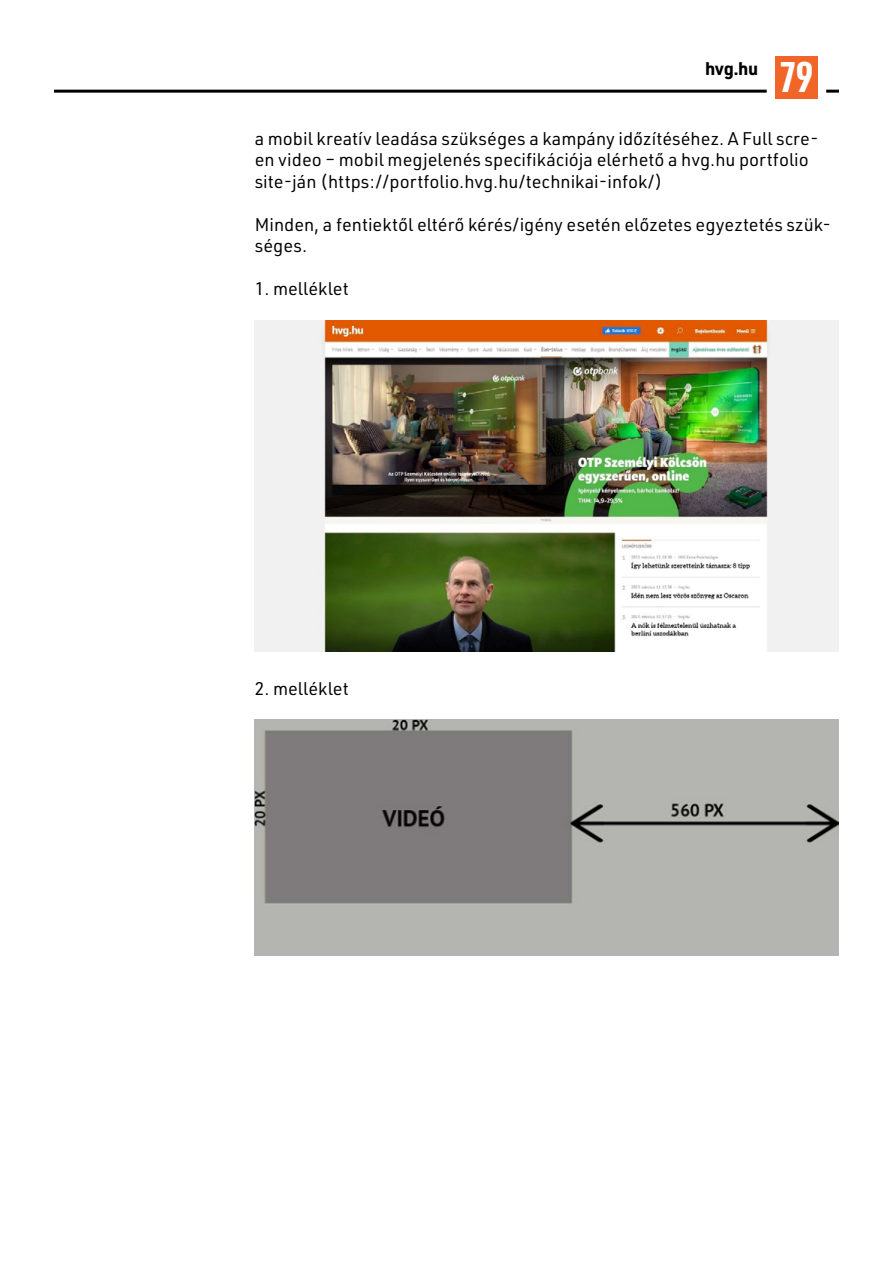
<style>
.page{position:relative;width:893px;height:1263px;background:#fff}
.page>*{position:absolute;margin:0;border:0;box-sizing:border-box;transform-origin:0 0}
.t1{font:700 42px "URWDIN Cond";color:#fff}
.t2{font:18px/21.6px "URWDIN";color:#000}
.t3{font:700 18px "URWDIN";color:#000}
</style>
<div class="page">
<hr style="left:54px;top:90px;width:713px;height:3px;background:#000">
<svg style="left:826px;top:90px;width:13px;height:3px"></svg>
<div style="left:775px;top:56px;width:43px;height:43px;background:#f26529"></div>
<img style="left:255px;top:320px;width:583px;height:332px">
<img style="left:255px;top:719px;width:583px;height:237px">
<p class="t3" style="left:705px;top:56px;width:55px">hvg.hu</p>
<h1 class="t1" style="left:779px;top:48px;width:35px">79</h1>
<p class="t2" style="left:255px;top:127px;width:565px">a mobil kreatív leadása szükséges a kampány időzítéséhez. A Full scre&shy;en video – mobil megjelenés specifikációja elérhető a hvg.hu portfolio site-ján (https://portfolio.hvg.hu/technikai-infok/)</p>
<p class="t2" style="left:255px;top:213px;width:578px">Minden, a fentiektől eltérő kérés/igény esetén előzetes egyeztetés szük&shy;séges.</p>
<p class="t2" style="left:255px;top:277px;width:95px">1. melléklet</p>
<p class="t2" style="left:255px;top:677px;width:95px">2. melléklet</p>
</div>
